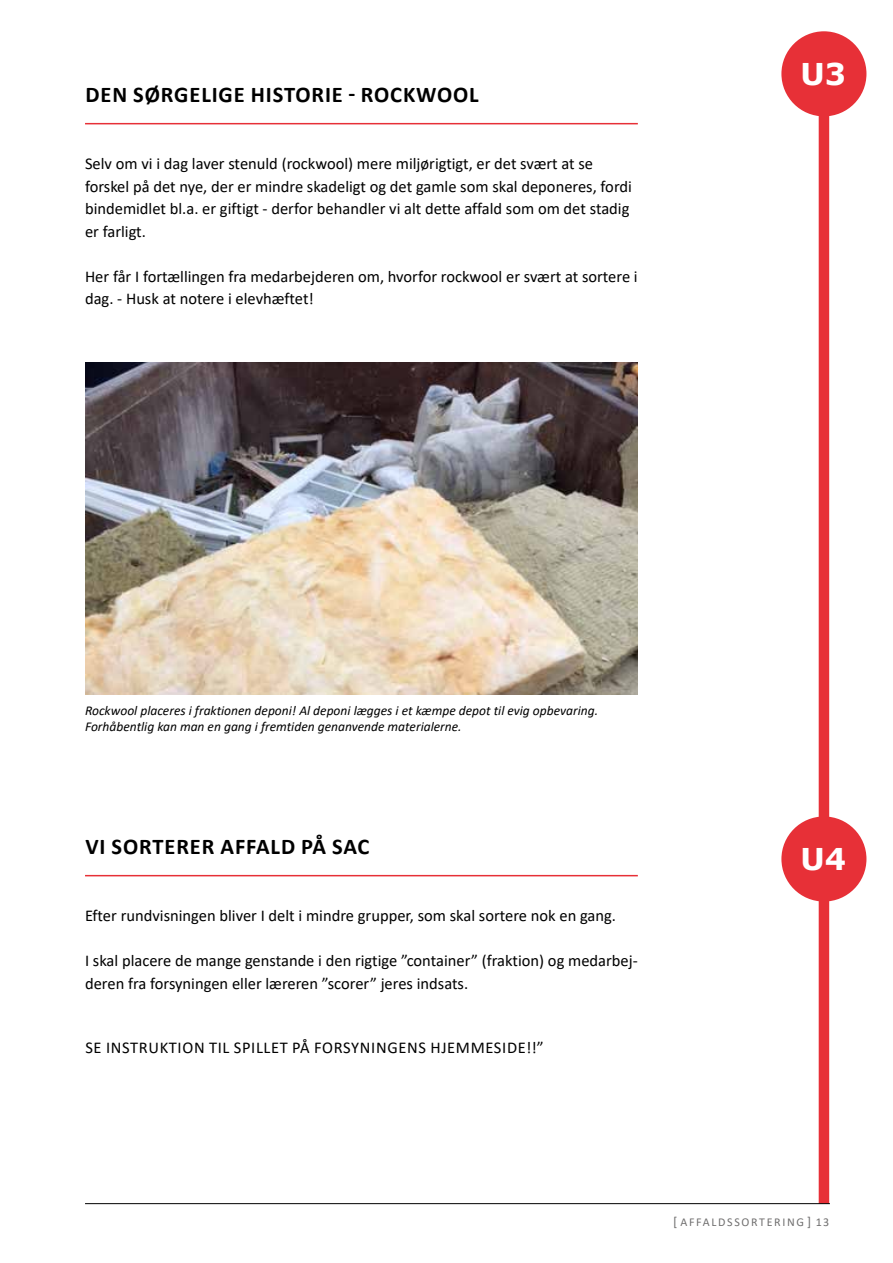
<style>
.page{position:relative;width:893px;height:1263px;background:#fff}
.page>*{position:absolute;margin:0;border:0;box-sizing:border-box;transform-origin:0 0}
.t1{font:700 30px "Verdana";color:#fff}
.t2{font:700 22.5px "Calibri";letter-spacing:.04em;color:#000}
.t3{font:16.5px/22.5px "Calibri";color:#000}
.t4{font:16.5px "Calibri";letter-spacing:.04em;color:#000}
.t5{font:italic 13.5px/16.5px "Calibri";color:#000}
.t6{font:12px "Calibri";letter-spacing:.14em;color:#706f6f}
.s1{font-size:13.5px}
</style>
<div class="page">
<div style="left:819px;top:85px;width:10px;height:1118px;background:#e73037"></div>
<hr style="left:85px;top:1203px;width:745px;height:1px;background:#000">
<hr style="left:85px;top:875px;width:553px;height:1px;background:#e73037">
<div style="left:781px;top:31px;width:85px;height:85px;background:#e73037;border-radius:50%"></div>
<hr style="left:85px;top:123px;width:553px;height:1px;background:#e73037">
<img style="left:85px;top:362px;width:553px;height:332px">
<div style="left:781px;top:816px;width:85px;height:85px;background:#e73037;border-radius:50%"></div>
<h2 class="t2" style="left:85px;top:79px;width:395px">DEN SØRGELIGE HISTORIE - ROCKWOOL</h2>
<p class="t3" style="left:85px;top:152px;width:548px">Selv om vi i dag laver stenuld (rockwool) mere miljørigtigt, er det svært at se forskel på det nye, der er mindre skadeligt og det gamle som skal deponeres, fordi bindemidlet bl.a. er giftigt - derfor behandler vi alt dette affald som om det stadig er farligt.</p>
<p class="t3" style="left:85px;top:265px;width:554px">Her får I fortællingen fra medarbejderen om, hvorfor rockwool er svært at sortere i dag. - Husk at notere i elevhæftet!</p>
<h1 class="t1" style="left:801px;top:53px;width:47px">U3</h1>
<p class="t5" style="left:85px;top:701px;width:515px">Rockwool placeres i fraktionen deponi! Al deponi lægges i et kæmpe depot til evig opbevaring.<br>Forhåbentlig kan man en gang i fremtiden genanvende materialerne.</p>
<h2 class="t2" style="left:85px;top:830px;width:286px">VI SORTERER AFFALD PÅ SAC</h2>
<p class="t3" style="left:85px;top:904px;width:532px">Efter rundvisningen bliver I delt i mindre grupper, som skal sortere nok en gang.</p>
<p class="t3" style="left:85px;top:949px;width:554px">I skal placere de mange genstande i den rigtige ”container” (fraktion) og medarbej&shy;deren fra forsyningen eller læreren ”scorer” jeres indsats.</p>
<p class="t4" style="left:85px;top:1036px;width:460px">SE INSTRUKTION TIL SPILLET PÅ FORSYNINGENS HJEMMESIDE!!”</p>
<h1 class="t1" style="left:801px;top:838px;width:47px">U4</h1>
<p class="t6" style="left:673px;top:1214px;width:158px"><span class="s1">[</span> AFFALDSSORTERING <span class="s1">]</span> 13</p>
</div>
